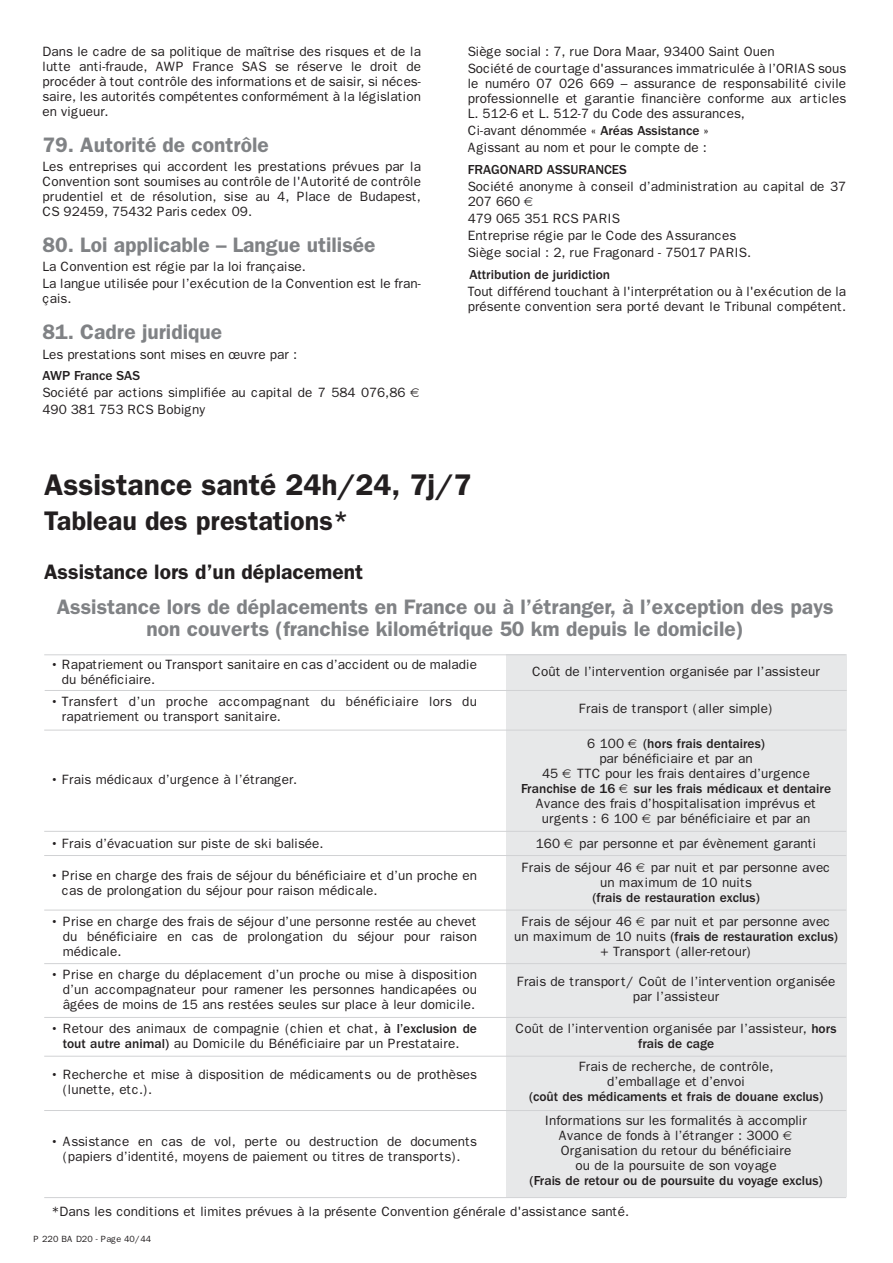
<style>
.page{position:relative;width:893px;height:1263px;background:#fff}
.page>*{position:absolute;margin:0;border:0;box-sizing:border-box;transform-origin:0 0}
.t1{font:600 30px "Franklin Gothic";color:#231f20}
.t2{font:600 27px "Franklin Gothic";color:#231f20}
.t3{font:600 21px/22.5px "Franklin Gothic";color:#808285;text-align:center}
.t4{font:600 21px "Franklin Gothic";color:#231f20}
.t5{font:13.5px/15px "Franklin Gothic";color:#231f20}
.t6{font:500 13.5px "Franklin Gothic";color:#231f20}
.t7{font:9px "Franklin Gothic";color:#231f20}
.s1{font-weight:500}
.s2{font-weight:400}
</style>
<div class="page">
<div style="left:506px;top:654px;width:340px;height:543px;background:#e7e8e9"></div>
<hr style="left:45px;top:690px;width:802px;height:1px;background:#d1d2d4">
<hr style="left:44px;top:730px;width:802px;height:1px;background:#d1d2d4">
<hr style="left:44px;top:831px;width:802px;height:1px;background:#d1d2d4">
<hr style="left:44px;top:855px;width:802px;height:1px;background:#d1d2d4">
<hr style="left:44px;top:910px;width:802px;height:1px;background:#d1d2d4">
<hr style="left:44px;top:963px;width:802px;height:1px;background:#d1d2d4">
<hr style="left:44px;top:1017px;width:802px;height:1px;background:#d1d2d4">
<hr style="left:44px;top:1056px;width:802px;height:1px;background:#d1d2d4">
<hr style="left:44px;top:1110px;width:802px;height:1px;background:#d1d2d4">
<hr style="left:44px;top:1197px;width:802px;height:1px;background:#d1d2d4">
<hr style="left:44px;top:654px;width:802px;height:1px;background:#d1d2d4">
<p class="t5" style="left:43px;top:44px;width:380px;text-align:justify">Dans le cadre de sa politique de maîtrise des risques et de la lutte anti-fraude, AWP France SAS se réserve le droit de procéder à tout contrôle des informations et de saisir, si néces&shy;saire, les autorités compétentes conformément à la législation en vigueur.</p>
<h3 class="t3" style="left:43px;top:133px;width:228px">79. Autorité de contrôle</h3>
<p class="t5" style="left:43px;top:159px;width:380px;text-align:justify">Les entreprises qui accordent les prestations prévues par la Convention sont soumises au contrôle de l'Autorité de contrôle prudentiel et de résolution, sise au 4, Place de Budapest, CS 92459, 75432 Paris cedex 09.</p>
<h3 class="t3" style="left:43px;top:234px;width:335px">80. Loi applicable – Langue utilisée</h3>
<p class="t5" style="left:43px;top:258px;width:380px;line-height:17.1px">La Convention est régie par la loi française.<br>La langue utilisée pour l’exécution de la Convention est le fran-</p>
<p class="t5" style="left:43px;top:291px;width:30px">çais.</p>
<h3 class="t3" style="left:43px;top:321px;width:181px">81. Cadre juridique</h3>
<p class="t5" style="left:43px;top:346px;width:256px">Les prestations sont mises en œuvre par :</p>
<p class="t6" style="left:43px;top:371px;width:99px">AWP France SAS</p>
<p class="t5" style="left:43px;top:384px;width:365px;line-height:17.1px">Société par actions simplifiée au capital de 7 584 076,86<br>490 381 753 RCS Bobigny</p>
<p class="t5" style="left:468px;top:43px;width:380px;line-height:17.1px">Siège social : 7, rue Dora Maar, 93400 Saint Ouen<br>Société de courtage d'assurances immatriculée à l’ORIAS sous</p>
<p class="t5" style="left:468px;top:76px;width:380px;text-align:justify">le numéro 07 026 669 – assurance de responsabilité civile professionnelle et garantie financière conforme aux articles L. 512-6 et L. 512-7 du Code des assurances,</p>
<p class="t5" style="left:468px;top:122px;width:243px;line-height:17.1px">Ci-avant dénommée « <span class="s1">Aréas Assistance</span> »<br>Agissant au nom et pour le compte de :</p>
<p class="t6" style="left:468px;top:165px;width:161px">FRAGONARD ASSURANCES</p>
<p class="t5" style="left:468px;top:179px;width:380px">Société anonyme à conseil d’administration au capital de 37<br>207 660</p>
<p class="t5" style="left:468px;top:210px;width:285px;line-height:17.1px">479 065 351 RCS PARIS<br>Entreprise régie par le Code des Assurances<br>Siège social : 2, rue Fragonard - 75017 PARIS.</p>
<p class="t6" style="left:469px;top:270px;width:142px">Attribution de juridiction</p>
<p class="t5" style="left:468px;top:284px;width:380px">Tout différend touchant à l'interprétation ou à l'exécution de la présente convention sera porté devant le Tribunal compétent.</p>
<h1 class="t1" style="left:44px;top:467px;width:429px">Assistance santé 24h/24, 7j/7</h1>
<h2 class="t2" style="left:44px;top:505px;width:306px">Tableau des prestations*</h2>
<h3 class="t4" style="left:44px;top:559px;width:320px">Assistance lors d’un déplacement</h3>
<h3 class="t3" style="left:57px;top:595px;width:778px">Assistance lors de déplacements en France ou à l’étranger, à l’exception des pays non couverts (franchise kilométrique 50 km depuis le domicile)</h3>
<p class="t5" style="left:62px;top:657px;width:417px;text-indent:-11px"><span class="s1">•</span> Rapatriement ou Transport sanitaire en cas d’accident ou de maladie du bénéficiaire.</p>
<p class="t5" style="left:62px;top:694px;width:417px;text-indent:-11px"><span class="s1">•</span> Transfert d’un proche accompagnant du bénéficiaire lors du rapatriement ou transport sanitaire.</p>
<p class="t5" style="left:51px;top:772px;width:248px"><span class="s1">•</span> Frais médicaux d’urgence à l’étranger.</p>
<p class="t5" style="left:532px;top:664px;width:289px">Coût de l’intervention organisée par l’assisteur</p>
<p class="t5" style="left:579px;top:701px;width:196px">Frais de transport (aller simple)</p>
<p class="t5" style="left:587px;top:736px;width:38px">6 100</p>
<p class="t6" style="left:643px;top:739px;width:123px">(hors frais dentaires)</p>
<p class="t5" style="left:599px;top:751px;width:155px">par bénéficiaire et par an</p>
<p class="t5" style="left:542px;top:766px;width:18px">45</p>
<p class="t5" style="left:577px;top:766px;width:235px">TTC pour les frais dentaires d’urgence</p>
<p class="t6" style="left:521px;top:784px;width:96px">Franchise de 16</p>
<p class="t6" style="left:634px;top:784px;width:199px">sur les frais médicaux et dentaire</p>
<p class="t5" style="left:542px;top:796px;width:276px;text-indent:-6px">Avance des frais d’hospitalisation imprévus et urgents : 6 100</p>
<p class="t5" style="left:657px;top:811px;width:155px">par bénéficiaire et par an</p>
<p class="t5" style="left:51px;top:835px;width:274px"><span class="s1">•</span> Frais d’évacuation sur piste de ski balisée.</p>
<p class="t5" style="left:536px;top:835px;width:26px">160</p>
<p class="t5" style="left:579px;top:835px;width:239px">par personne et par évènement garanti</p>
<p class="t5" style="left:62px;top:868px;width:417px;text-indent:-11px"><span class="s1">•</span> Prise en charge des frais de séjour du bénéficiaire et d’un proche en cas de prolongation du séjour pour raison médicale.</p>
<p class="t5" style="left:522px;top:860px;width:112px">Frais de séjour 46</p>
<p class="t5" style="left:600px;top:860px;width:232px;text-indent:51px">par nuit et par personne avec un maximum de 10 nuits</p>
<p class="t6" style="left:592px;top:893px;width:169px">(frais de restauration exclus)</p>
<p class="t5" style="left:63px;top:914px;width:416px;text-align:justify;text-indent:-12px"><span class="s1">•</span> Prise en charge des frais de séjour d’une personne restée au chevet du bénéficiaire en cas de prolongation du séjour pour raison médicale.</p>
<p class="t5" style="left:522px;top:914px;width:112px">Frais de séjour 46</p>
<p class="t5" style="left:651px;top:914px;width:181px">par nuit et par personne avec</p>
<p class="t6" style="left:514px;top:932px;width:325px"><span class="s2">un maximum de 10 nuits</span> (frais de restauration exclus)</p>
<p class="t5" style="left:600px;top:944px;width:153px">+ Transport (aller-retour)</p>
<p class="t5" style="left:63px;top:967px;width:416px;text-align:justify;text-indent:-12px"><span class="s1">•</span> Prise en charge du déplacement d’un proche ou mise à disposition d’un accompagnateur pour ramener les personnes handicapées ou âgées de moins de 15 ans restées seules sur place à leur domicile.</p>
<p class="t5" style="left:517px;top:974px;width:320px;text-align:center">Frais de transport/ Coût de l’intervention organisée par l’assisteur</p>
<p class="t5" style="left:51px;top:1021px;width:428px;text-align:center"><span class="s1">•</span> Retour des animaux de compagnie (chien et chat, <span class="s1">à l’exclusion de tout autre animal)</span> au Domicile du Bénéficiaire par un Prestataire.</p>
<p class="t5" style="left:516px;top:1021px;width:322px;text-align:center">Coût de l’intervention organisée par l’assisteur, <span class="s1">hors frais de cage</span></p>
<p class="t5" style="left:63px;top:1067px;width:416px;text-indent:-12px"><span class="s1">•</span> Recherche et mise à disposition de médicaments ou de prothèses (lunette, etc.).</p>
<p class="t5" style="left:579px;top:1059px;width:196px;text-align:center">Frais de recherche, de contrôle, d’emballage et d’envoi</p>
<p class="t6" style="left:529px;top:1092px;width:296px">(coût des médicaments et frais de douane exclus)</p>
<p class="t5" style="left:51px;top:1133px;width:428px;text-align:center"><span class="s1">•</span> Assistance en cas de vol, perte ou destruction de documents (papiers d’identité, moyens de paiement ou titres de transports).</p>
<p class="t5" style="left:545px;top:1113px;width:263px">Informations sur les formalités à accomplir</p>
<p class="t5" style="left:559px;top:1128px;width:222px">Avance de fonds à l’étranger : 3000</p>
<p class="t5" style="left:561px;top:1143px;width:232px">Organisation du retour du bénéficiaire</p>
<p class="t5" style="left:575px;top:1158px;width:203px">ou de la poursuite de son voyage</p>
<p class="t6" style="left:530px;top:1176px;width:295px">(Frais de retour ou de poursuite du voyage exclus)</p>
<p class="t5" style="left:52px;top:1204px;width:579px">*Dans les conditions et limites prévues à la présente Convention générale d'assistance santé.</p>
<p class="t7" style="left:34px;top:1234px;width:119px">P 220 BA D20 - Page 40/44</p>
</div>
